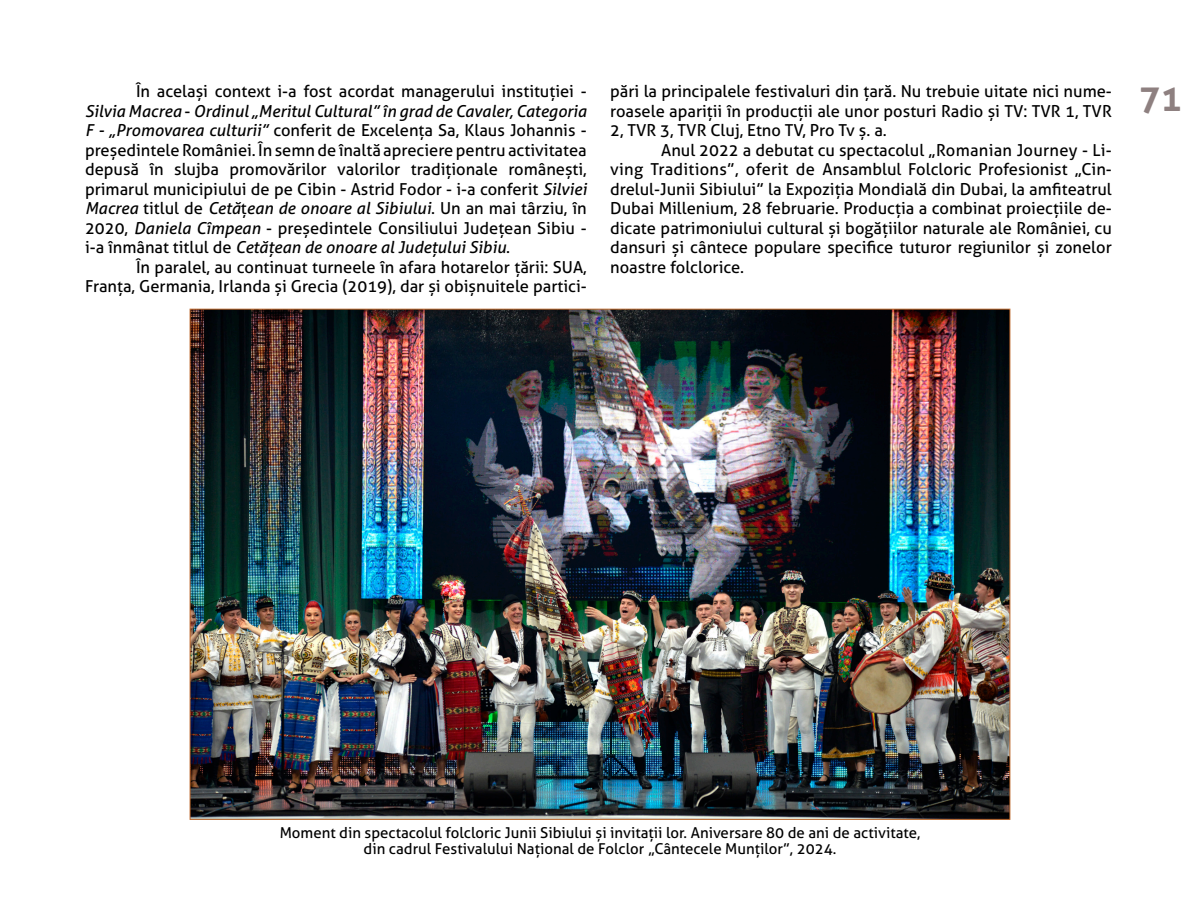
<style>
.page{position:relative;width:1200px;height:900px;background:#fff}
.page>*{position:absolute;margin:0;border:0;box-sizing:border-box;transform-origin:0 0}
.t1{font:700 36px "Aller";color:#8e8080}
.t2{font:16.5px/19.5px "Aller";color:#000;text-align:justify}
.t3{font:15px "Aller";color:#000}
.s1{font-style:italic}
</style>
<div class="page">
<img style="left:192px;top:311px;width:816px;height:507px">
<p class="t2" style="left:85px;top:82px;width:503px;text-indent:51px">În același context i-a fost acordat managerului instituției - <span class="s1">Silvia Macrea</span> - <span class="s1">Ordinul „Meritul Cultural” în grad de Cavaler, Categoria F - „Promovarea culturii”</span> conferit de Excelența Sa, Klaus Johannis - președintele României. În semn de înaltă apreciere pentru activitatea depusă în slujba promovărilor valorilor tradiționale românești, primarul municipiului de pe Cibin - Astrid Fodor - i-a conferit <span class="s1">Silviei Macrea</span> titlul de <span class="s1">Cetă</span>ț<span class="s1">ean de onoare al Sibiului</span>. Un an mai târziu, în 2020, <span class="s1">Daniela Cîmpean</span> - președintele Consiliului Județean Sibiu - i-a înmânat titlul de <span class="s1">Cetățean de onoare al Județului Sibiu</span>.</p>
<p class="t2" style="left:85px;top:257px;width:503px;text-align:right">În paralel, au continuat turneele în afara hotarelor țării: SUA,<br>Franța, Germania, Irlanda și Grecia (2019), dar și obișnuitele partici-</p>
<p class="t2" style="left:610px;top:82px;width:503px">pări la principalele festivaluri din țară. Nu trebuie uitate nici nume&shy;roasele apariții în producții ale unor posturi Radio și TV: TVR 1, TVR 2, TVR 3, TVR Cluj, Etno TV, Pro Tv ș. a.</p>
<p class="t2" style="left:610px;top:140px;width:503px;text-indent:51px">Anul 2022 a debutat cu spectacolul „Romanian Journey - Li&shy;ving Traditions”, oferit de Ansamblul Folcloric Profesionist „Cin&shy;drelul-Junii Sibiului” la Expoziția Mondială din Dubai, la amfiteatrul Dubai Millenium, 28 februarie. Producția a combinat proiecțiile de&shy;dicate patrimoniului cultural și bogățiilor naturale ale României, cu dansuri și cântece populare specifice tuturor regiunilor și zonelor noastre folclorice.</p>
<h1 class="t1" style="left:1139px;top:76px;width:45px">71</h1>
<p class="t3" style="left:280px;top:823px;width:642px">Moment din spectacolul folcloric Junii Sibiului și invitații lor. Aniversare 80 de ani de activitate,</p>
<p class="t3" style="left:364px;top:839px;width:474px">din cadrul Festivalului Național de Folclor „Cântecele Munților”, 2024.</p>
</div>
